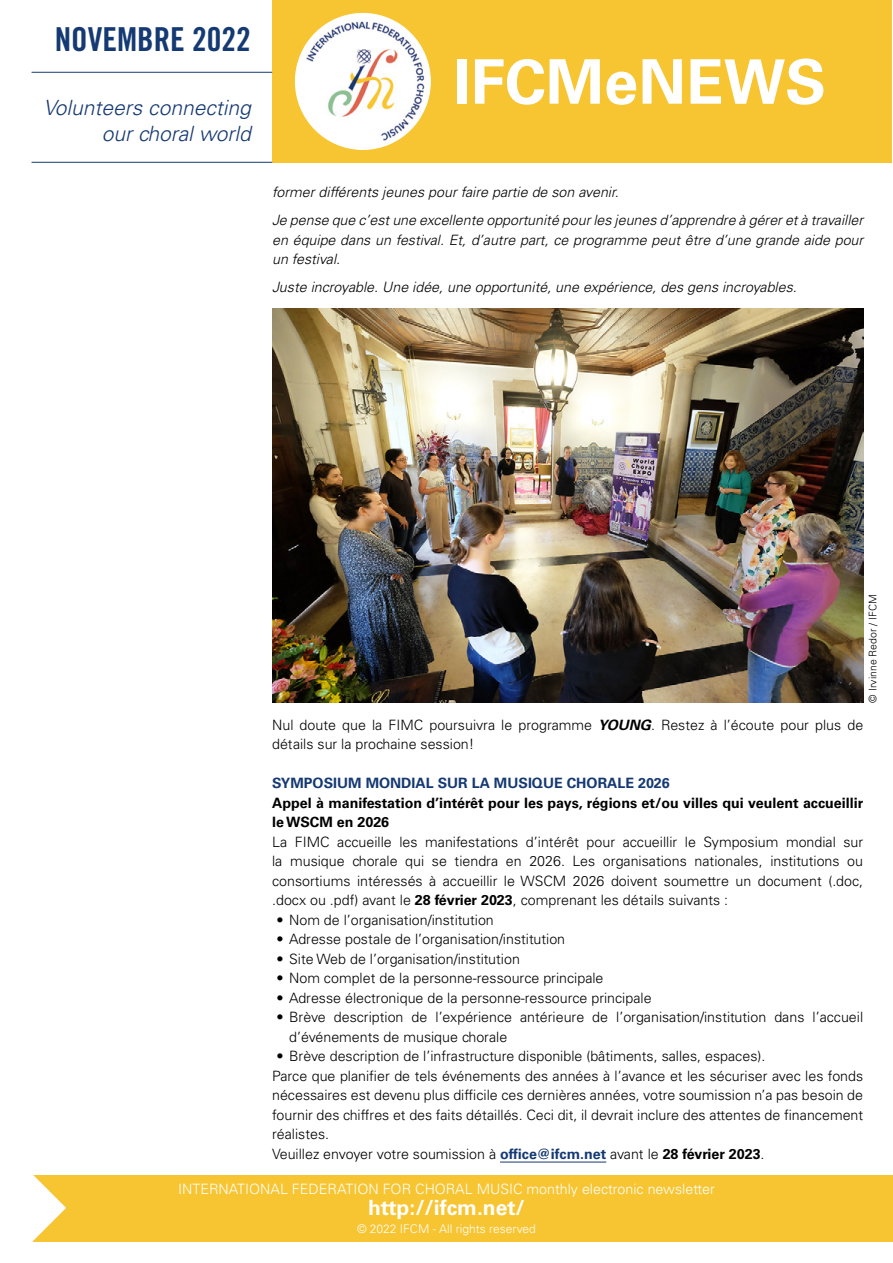
<style>
.page{position:relative;width:893px;height:1263px;background:#fff}
.page>*{position:absolute;margin:0;border:0;box-sizing:border-box;transform-origin:0 0}
.t1{font:700 61.5px "Univers LT Std";color:#fff}
.t2{font:33px "Trade Gothic LT Std Bd Cn 20";color:#153972}
.t3{font:italic 300 21px/25.2px "Univers LT Std";color:#153972;text-align:right}
.t4{font:700 21px "Univers LT Std";color:#fff}
.t5{font:300 14.25px/19.5px "Univers LT Std";color:#000}
.t6{font:italic 300 14.25px/28px "Univers LT Std";color:#000}
.t7{font:700 14.25px/19.5px "Univers LT Std";color:#000}
.t8{font:300 14.25px "Univers LT Std";color:#fff}
.t9{font:700 14.25px "Univers LT Std";color:#153972}
.t10{font:300 12px "Univers LT Std";color:#fff}
.t11{font:300 10.5px "Univers LT Std";color:#000}
.s1{font-weight:700;font-style:italic}
.s2{font-weight:700}
.s3{font-weight:700;color:#153972}
</style>
<div class="page">
<hr style="left:500px;top:1162px;width:106px;height:1px;background:#153972">
<div style="left:33px;top:1176px;width:860px;height:66px;background:#f7c531"></div>
<svg style="left:33px;top:1175px;width:33px;height:66px"></svg>
<div style="left:272px;top:0;width:619px;height:163px;background:#f7c531"></div>
<img style="left:295px;top:13px;width:135px;height:136px">
<hr style="left:32px;top:72px;width:240px;height:1px;background:#153972">
<hr style="left:32px;top:162px;width:240px;height:1px;background:#153972">
<img style="left:272px;top:308px;width:591px;height:395px">
<h2 class="t2" style="left:55px;top:19px;width:198px">NOVEMBRE 2022</h2>
<h3 class="t3" style="left:44px;top:96px;width:209px">Volunteers connecting our choral world</h3>
<h1 class="t1" style="left:454px;top:46px;width:374px">IFCMeNEWS</h1>
<p class="t6" style="left:272px;top:179px;width:593px">former différents jeunes pour faire partie de son avenir.<br>Je pense que c’est une excellente opportunité pour les jeunes d’apprendre à gérer et à travailler</p>
<p class="t6" style="left:272px;top:230px;width:593px;line-height:19.5px">en équipe dans un festival. Et, d’autre part, ce programme peut être d’une grande aide pour un festival.</p>
<p class="t6" style="left:272px;top:274px;width:526px">Juste incroyable. Une idée, une opportunité, une expérience, des gens incroyables.</p>
<p class="t11" style="left:866px;top:703px;width:110px;rotate:-90deg">© Irvinne Redor / IFCM</p>
<p class="t5" style="left:272px;top:715px;width:593px">Nul doute que la FIMC poursuivra le programme <span class="s1">YOUNG</span>. Restez à l’écoute pour plus de détails sur la prochaine session!</p>
<p class="t9" style="left:272px;top:775px;width:399px">SYMPOSIUM MONDIAL SUR LA MUSIQUE CHORALE 2026</p>
<p class="t7" style="left:272px;top:793px;width:593px">Appel à manifestation d’intérêt pour les pays, régions et/ou villes qui veulent accueillir le WSCM en 2026</p>
<p class="t5" style="left:272px;top:832px;width:593px;text-align:justify">La FIMC accueille les manifestations d’intérêt pour accueillir le Symposium mondial sur la musique chorale qui se tiendra en 2026. Les organisations nationales, institutions ou consortiums intéressés à accueillir le WSCM 2026 doivent soumettre un document (.doc, .docx ou .pdf) avant le <span class="s2">28 février 2023</span>, comprenant les détails suivants :</p>
<p class="t5" style="left:276px;top:910px;width:219px">• Nom de l’organisation/institution</p>
<p class="t5" style="left:276px;top:930px;width:290px">• Adresse postale de l’organisation/institution</p>
<p class="t5" style="left:276px;top:949px;width:245px">• Site Web de l’organisation/institution</p>
<p class="t5" style="left:276px;top:969px;width:329px">• Nom complet de la personne-ressource principale</p>
<p class="t5" style="left:276px;top:988px;width:377px">• Adresse électronique de la personne-ressource principale</p>
<p class="t5" style="left:289px;top:1008px;width:576px;text-indent:-13px">• Brève description de l’expérience antérieure de l’organisation/institution dans l’accueil d’événements de musique chorale</p>
<p class="t5" style="left:272px;top:1047px;width:593px">• Brève description de l’infrastructure disponible (bâtiments, salles, espaces).<br>Parce que planifier de tels événements des années à l’avance et les sécuriser avec les fonds nécessaires est devenu plus difficile ces dernières années, votre soumission n’a pas besoin de fournir des chiffres et des faits détaillés. Ceci dit, il devrait inclure des attentes de financement réalistes.<br>Veuillez envoyer votre soumission à <span class="s3">office@ifcm.net</span> avant le <span class="s2">28 février 2023</span>.</p>
<p class="t8" style="left:178px;top:1180px;width:538px">INTERNATIONAL FEDERATION FOR CHORAL MUSIC monthly electronic newsletter</p>
<h3 class="t4" style="left:368px;top:1195px;width:158px">http://ifcm.net/</h3>
<p class="t10" style="left:357px;top:1221px;width:180px">© 2022 IFCM - All rights reserved</p>
</div>
